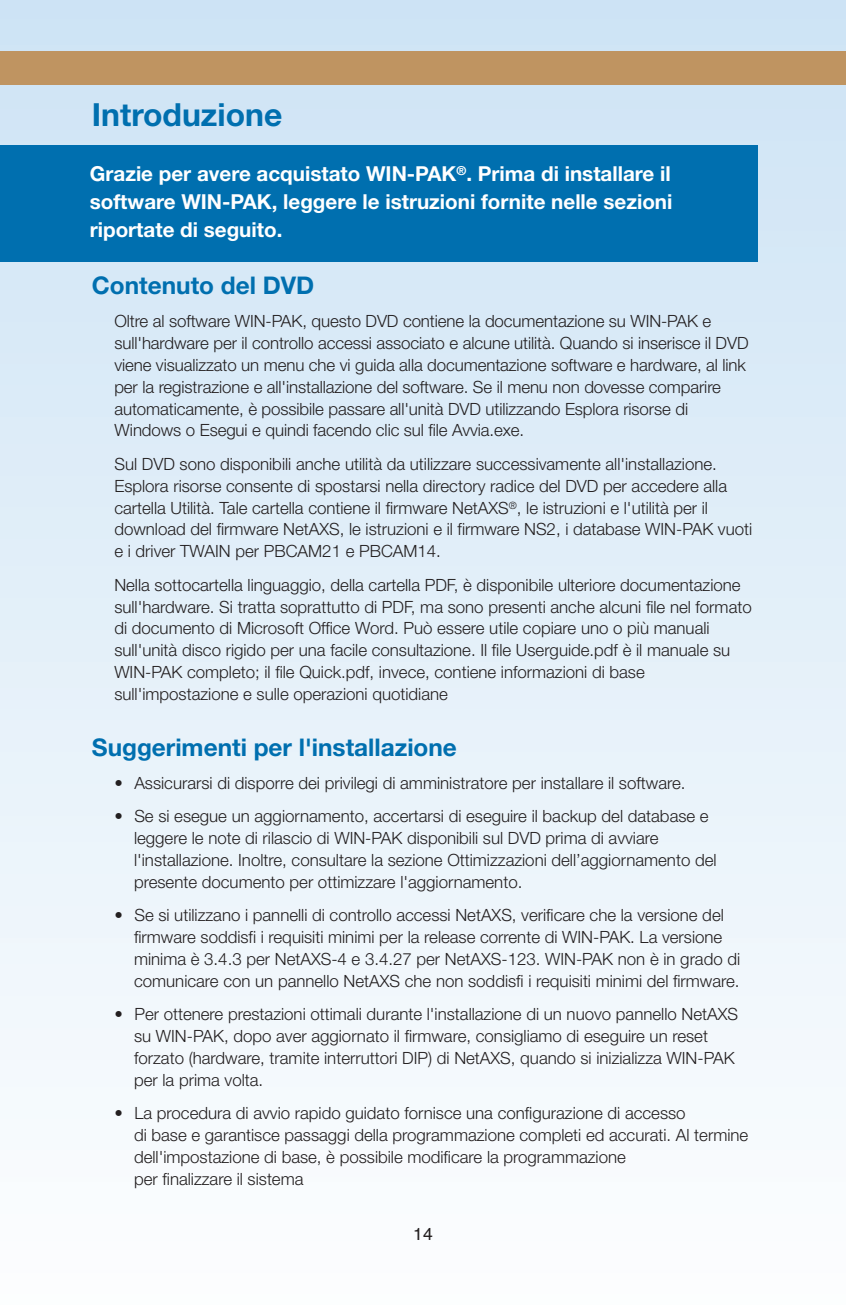
<style>
.page{position:relative;width:846px;height:1305px;background:#fff}
.page>*{position:absolute;margin:0;border:0;box-sizing:border-box;transform-origin:0 0}
.t1{font:700 32px "Helvetica Neue";color:#006faf}
.t2{font:700 24.5px "Helvetica Neue";color:#006faf}
.t3{font:700 20.5px/28.2px "Helvetica Neue";color:#fff;text-align:justify}
.t4{font:17.5px "Helvetica";color:#231f20}
.t5{font:300 17px/22px "Helvetica Neue";color:#231f20}
</style>
<div class="page">
<div style="left:0;top:0;width:846px;height:1305px;background:linear-gradient(to bottom,#cde3f4,#fdfeff)"></div>
<div style="left:0;top:51px;width:846px;height:33px;background:#bf9461"></div>
<div style="left:0;top:145px;width:758px;height:117px;background:#006faf"></div>
<h1 class="t1" style="left:92px;top:103px;width:192px">Introduzione</h1>
<p class="t3" style="left:90px;top:161px;width:584px">Grazie per avere acquistato WIN-PAK<sup>®</sup>. Prima di installare il software WIN-PAK, leggere le istruzioni fornite nelle sezioni riportate di seguito.</p>
<h2 class="t2" style="left:92px;top:276px;width:224px">Contenuto del DVD</h2>
<p class="t5" style="left:114px;top:311px;width:636px">Oltre al software WIN-PAK, questo DVD contiene la documentazione su WIN-PAK e sull'hardware per il controllo accessi associato e alcune utilità. Quando si inserisce il DVD viene visualizzato un menu che vi guida alla documentazione software e hardware, al link per la registrazione e all'installazione del software. Se il menu non dovesse comparire automaticamente, è possibile passare all'unità DVD utilizzando Esplora risorse di Windows o Esegui e quindi facendo clic sul file Avvia.exe.</p>
<p class="t5" style="left:114px;top:454px;width:639px">Sul DVD sono disponibili anche utilità da utilizzare successivamente all'installazione.<br>Esplora risorse consente di spostarsi nella directory radice del DVD per accedere alla cartella Utilità. Tale cartella contiene il firmware NetAXS<sup>®</sup>, le istruzioni e l'utilità per il download del firmware NetAXS, le istruzioni e il firmware NS2, i database WIN-PAK vuoti e i driver TWAIN per PBCAM21 e PBCAM14.</p>
<p class="t5" style="left:114px;top:575px;width:639px">Nella sottocartella linguaggio, della cartella PDF, è disponibile ulteriore documentazione sull'hardware. Si tratta soprattutto di PDF, ma sono presenti anche alcuni file nel formato di documento di Microsoft Office Word. Può essere utile copiare uno o più manuali sull'unità disco rigido per una facile consultazione. Il file Userguide.pdf è il manuale su WIN-PAK completo; il file Quick.pdf, invece, contiene informazioni di base sull'impostazione e sulle operazioni quotidiane</p>
<h2 class="t2" style="left:92px;top:738px;width:367px">Suggerimenti per l'installazione</h2>
<p class="t5" style="left:114px;top:774px;width:573px">• Assicurarsi di disporre dei privilegi di amministratore per installare il software.</p>
<p class="t5" style="left:134px;top:807px;width:584px;text-indent:-20px">• Se si esegue un aggiornamento, accertarsi di eseguire il backup del database e leggere le note di rilascio di WIN-PAK disponibili sul DVD prima di avviare l'installazione. Inoltre, consultare la sezione Ottimizzazioni dell’aggiornamento del presente documento per ottimizzare l'aggiornamento.</p>
<p class="t5" style="left:134px;top:906px;width:608px;text-indent:-20px">• Se si utilizzano i pannelli di controllo accessi NetAXS, verificare che la versione del firmware soddisfi i requisiti minimi per la release corrente di WIN-PAK. La versione minima è 3.4.3 per NetAXS-4 e 3.4.27 per NetAXS-123. WIN-PAK non è in grado di comunicare con un pannello NetAXS che non soddisfi i requisiti minimi del firmware.</p>
<p class="t5" style="left:134px;top:1005px;width:605px;text-indent:-20px">• Per ottenere prestazioni ottimali durante l'installazione di un nuovo pannello NetAXS su WIN-PAK, dopo aver aggiornato il firmware, consigliamo di eseguire un reset forzato (hardware, tramite interruttori DIP) di NetAXS, quando si inizializza WIN-PAK per la prima volta.</p>
<p class="t5" style="left:134px;top:1104px;width:616px;text-indent:-20px">• La procedura di avvio rapido guidato fornisce una configurazione di accesso<br>di base e garantisce passaggi della programmazione completi ed accurati. Al termine dell'impostazione di base, è possibile modificare la programmazione<br>per finalizzare il sistema</p>
<p class="t4" style="left:413px;top:1227px;width:21px">14</p>
</div>
